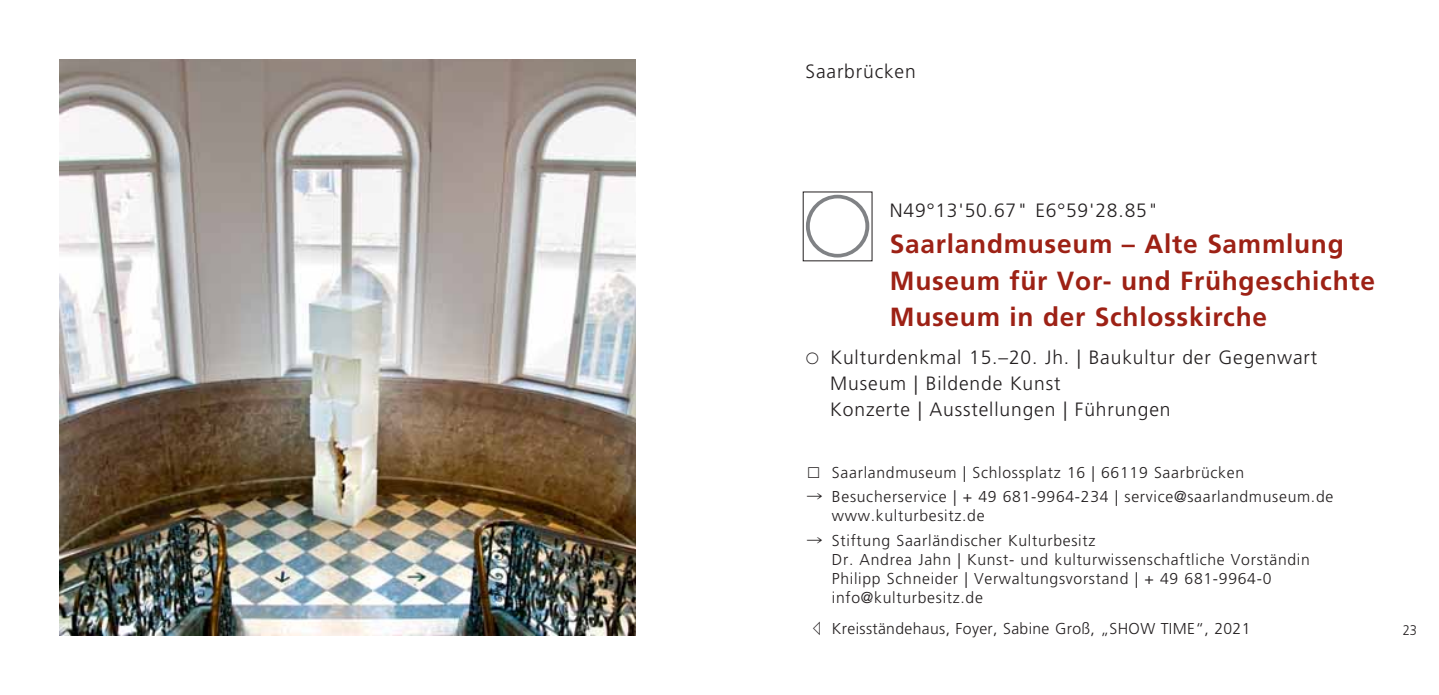
<style>
.page{position:relative;width:1439px;height:695px;background:#fff}
.page>*{position:absolute;margin:0;border:0;box-sizing:border-box;transform-origin:0 0}
.t1{font:700 26.25px/36.2px "Frutiger LT Std";letter-spacing:.03em;color:#9d2115}
.t2{font:300 19.25px/26.2px "Frutiger LT Std";letter-spacing:.045em;color:#231f20}
.t3{font:300 15.75px/24.2px "Frutiger LT Std";letter-spacing:.045em;color:#231f20}
.t4{font:300 15.75px "Frutiger LT Std";letter-spacing:.02em;color:#231f20}
.t5{font:300 14px "Frutiger LT Std";color:#231f20;scale:.92 1}
.s1{font-family:"European Pi Three";font-weight:400;font-size:16.62px}
.s2{font-family:"European Pi Three";font-weight:400}
.s3{font-family:"European Pi Four";font-weight:400}
</style>
<div class="page">
<svg style="left:806px;top:195px;width:63px;height:62px"></svg>
<img style="left:60px;top:60px;width:575px;height:575px">
<p class="t2" style="left:805px;top:59px;width:112px">Saarbrücken</p>
<p class="t2" style="left:890px;top:198px;width:270px">N49°13'50.67" E6°59'28.85"</p>
<h1 class="t1" style="left:890px;top:228px;width:486px">Saarlandmuseum – Alte Sammlung<br>Museum für Vor- und Frühgeschichte<br>Museum in der Schlosskirche</h1>
<p class="t2" style="left:830px;top:344px;width:488px;text-indent:-25px"><span class="s1">é</span> Kulturdenkmal 15.–20. Jh. | Baukultur der Gegenwart<br>Museum | Bildende Kunst<br>Konzerte | Ausstellungen | Führungen</p>
<p class="t3" style="left:807px;top:461px;width:528px"><span class="s2">ä</span> <span class="s3">==</span>Saarlandmuseum | Schlossplatz 16 | 66119 Saarbrücken <span class="s3">o==</span>Besucherservice | + 49 681-9964-234 | service@saarlandmuseum.de</p>
<p class="t3" style="left:807px;top:504px;width:290px;text-indent:25px">www.kulturbesitz.de<br><span class="s3">o==</span>Stiftung Saarländischer Kulturbesitz</p>
<p class="t3" style="left:832px;top:550px;width:479px;line-height:19.2px">Dr. Andrea Jahn | Kunst- und kulturwissenschaftliche Vorständin<br>Philipp Schneider | Verwaltungsvorstand | + 49 681-9964-0 info@kulturbesitz.de</p>
<p class="t4" style="left:812px;top:621px;width:439px"><span class="s2">Ä</span> Kreisständehaus, Foyer, Sabine Groß, „SHOW TIME“, 2021</p>
<p class="t5" style="left:1402px;top:624px;width:17px">23</p>
</div>
